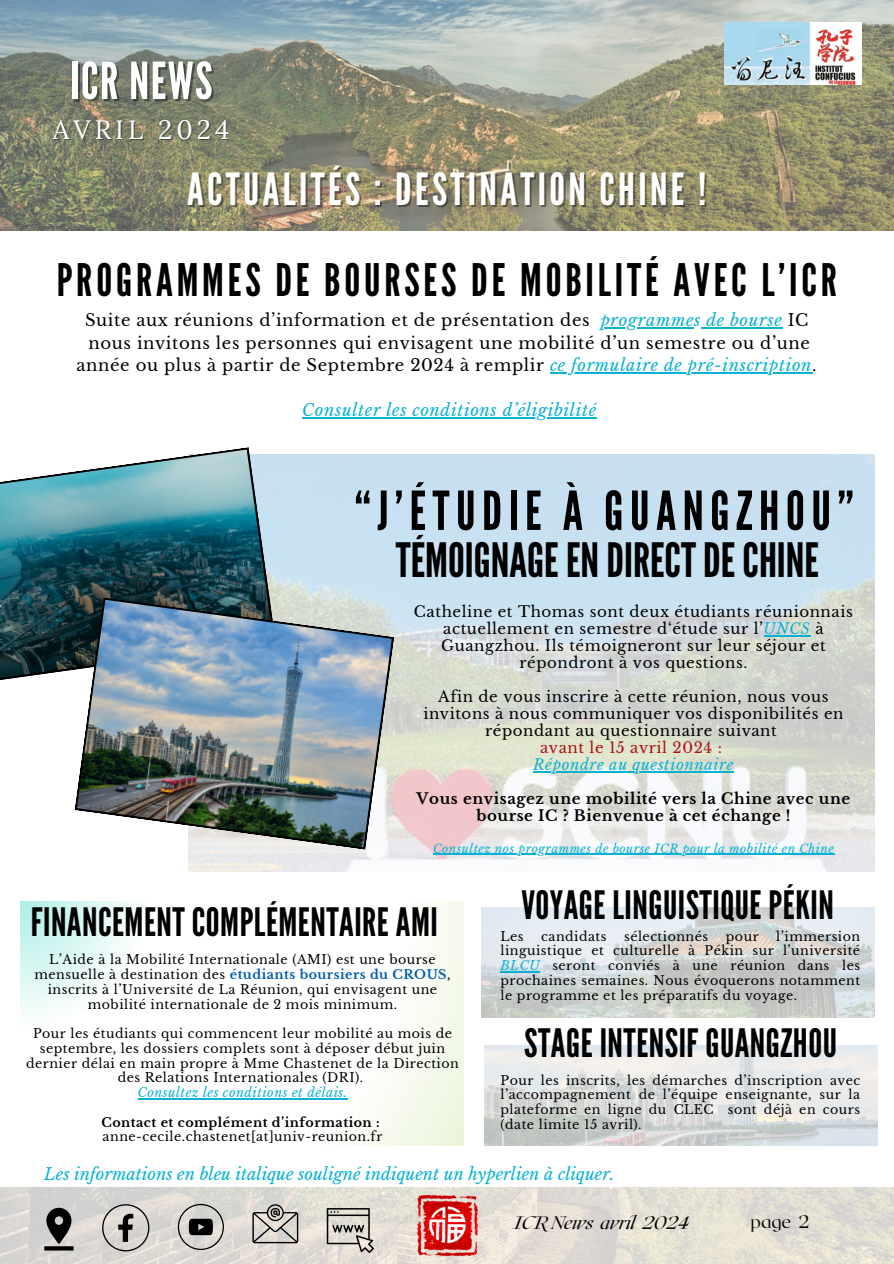
<style>
.page{position:relative;width:894px;height:1264px;background:#fff}
.page>*{position:absolute;margin:0;border:0;box-sizing:border-box;transform-origin:0 0}
.t1{font:53.55px "League Gothic";letter-spacing:.12em;color:#000}
.t2{font:50.85px "League Gothic";letter-spacing:.03em;color:#fff}
.t3{font:47.25px "League Gothic";color:#000}
.t4{font:44.7px "League Gothic";letter-spacing:.085em;color:#000}
.t5{font:44.25px "League Gothic";letter-spacing:.075em;color:#fff}
.t6{font:39px "League Gothic";letter-spacing:.015em;color:#000}
.t7{font:26.55px "Lora";letter-spacing:.145em;color:#fff}
.t8{font:italic 300 18px "Roxborough CF";color:#000}
.t9{font:300 18px "Roxborough CF";color:#000}
.t10{font:16.5px/22.5px "Libre Baskerville";letter-spacing:.04em;color:#000;text-align:center}
.t11{font:italic 16.5px "Libre Baskerville";color:#0bb1d3}
.t12{font:italic 16.5px "Libre Baskerville";letter-spacing:.04em;color:#0bb1d3}
.t13{font:15px/17px "Libre Baskerville";letter-spacing:.04em;color:#000;text-align:center}
.t14{font:700 15px/17px "Libre Baskerville";letter-spacing:.04em;color:#000;text-align:center}
.t15{font:italic 15px "Libre Baskerville";letter-spacing:.04em;color:#0bb1d3}
.t16{font:15px "Libre Baskerville";letter-spacing:.04em;color:#ab1212}
.t17{font:12.6px/14.7px "Libre Baskerville";letter-spacing:.04em;color:#000;text-align:center}
.t18{font:700 12.6px "Libre Baskerville";letter-spacing:.04em;color:#000}
.t19{font:italic 12.6px "Libre Baskerville";letter-spacing:.04em;color:#0bb1d3}
.t20{font:italic 12px "Libre Baskerville";letter-spacing:.04em;color:#0bb1d3}
.s1{font-style:italic;color:#0bb1d3}
.s2{font-weight:700;color:#035eab}
</style>
<div class="page">
<img style="left:0;top:1187px;width:893px;height:76px">
<svg style="left:102px;top:1204px;width:47px;height:47px;background:#b4b1ae"></svg>
<svg style="left:327px;top:1207px;width:47px;height:45px;background:#b1ada6"></svg>
<svg style="left:178px;top:1203px;width:46px;height:46px;background:#a4a19e"></svg>
<svg style="left:44px;top:1207px;width:30px;height:43px"></svg>
<svg style="left:252px;top:1203px;width:46px;height:40px;background:#aeaaa5"></svg>
<img style="left:0;top:0;width:893px;height:230px">
<img style="left:724px;top:23px;width:136px;height:62px">
<img style="left:412px;top:1190px;width:69px;height:70px">
<img style="left:188px;top:454px;width:686px;height:417px">
<svg style="left:0;top:447px;width:276px;height:233px;background:#54848e"></svg>
<svg style="left:20px;top:901px;width:443px;height:244px"></svg>
<img style="left:74px;top:597px;width:320px;height:252px">
<img style="left:481px;top:907px;width:393px;height:110px">
<hr style="left:763px;top:635px;width:47px;height:1px;background:#0bb1d3">
<hr style="left:533px;top:771px;width:201px;height:1px;background:#0bb1d3">
<hr style="left:433px;top:853px;width:401px;height:1px;background:#0bb1d3">
<hr style="left:600px;top:327px;width:94px;height:2px;background:#0bb1d3">
<hr style="left:701px;top:327px;width:81px;height:2px;background:#0bb1d3">
<hr style="left:550px;top:372px;width:262px;height:2px;background:#0bb1d3">
<hr style="left:302px;top:417px;width:294px;height:2px;background:#0bb1d3">
<hr style="left:138px;top:1098px;width:209px;height:1px;background:#0bb1d3">
<hr style="left:500px;top:971px;width:40px;height:1px;background:#0bb1d3">
<img style="left:484px;top:1045px;width:392px;height:100px">
<h2 class="t2" style="left:70px;top:51px;width:144px">ICR NEWS</h2>
<h3 class="t7" style="left:53px;top:112px;width:178px">AVRIL 2024</h3>
<h3 class="t5" style="left:187px;top:163px;width:520px">ACTUALITÉS : DESTINATION CHINE !</h3>
<h3 class="t4" style="left:57px;top:254px;width:781px">PROGRAMMES DE BOURSES DE MOBILITÉ AVEC L’ICR</h3>
<p class="t10" style="left:76px;top:309px;width:741px">Suite aux réunions d’information et de présentation des <span class="s1">programmes de bourse</span> IC nous invitons les personnes qui envisagent une mobilité d’un semestre ou d’une année ou plus à partir de Septembre 2024 à remplir <span class="s1">ce formulaire de pré-inscription</span>.</p>
<h3 class="t12" style="left:302px;top:400px;width:295px">Consulter les conditions d’éligibilité</h3>
<h1 class="t1" style="left:354px;top:480px;width:500px">“J’ÉTUDIE À GUANGZHOU”</h1>
<h3 class="t3" style="left:395px;top:533px;width:424px">TÉMOIGNAGE ENDIRECTDECHINE</h3>
<p class="t13" style="left:414px;top:603px;width:440px">Catheline et Thomas sont deux étudiants réunionnais actuellement en semestre d‘étude sur l’<span class="s1">UNCS</span> à Guangzhou. Ils témoigneront sur leur séjour et répondront à vos questions.</p>
<p class="t13" style="left:423px;top:688px;width:421px">Afin de vous inscrire à cette réunion, nous vous invitons à nous communiquer vos disponibilités en répondant au questionnaire suivant</p>
<p class="t16" style="left:540px;top:739px;width:183px">avant le 15 avril 2024 :</p>
<p class="t15" style="left:533px;top:756px;width:202px">Répondre au questionnaire</p>
<p class="t14" style="left:416px;top:790px;width:435px">Vous envisagez une mobilité vers la Chine avec une bourse IC ? Bienvenue à cet échange !</p>
<p class="t20" style="left:433px;top:840px;width:402px">Consultez nos programmes de bourse ICR pour la mobilité en Chine</p>
<h3 class="t6" style="left:31px;top:899px;width:408px">FINANCEMENT COMPLÉMENTAIRE AMI</h3>
<p class="t17" style="left:34px;top:952px;width:417px">L’Aide à la Mobilité Internationale (AMI) est une bourse mensuelle à destination des <span class="s2">étudiants boursiers du CROUS</span>, inscrits à l’Université de La Réunion, qui envisagent une mobilité internationale de 2 mois minimum.</p>
<p class="t17" style="left:26px;top:1026px;width:434px">Pour les étudiants qui commencent leur mobilité au mois de septembre, les dossiers complets sont à déposer début juin dernier délai en main propre à Mme Chastenet de la Direction des Relations Internationales (DRI).</p>
<p class="t19" style="left:138px;top:1084px;width:211px">Consultez les conditions et délais.</p>
<p class="t18" style="left:101px;top:1114px;width:279px">Contact et complément d’information :</p>
<p class="t17" style="left:103px;top:1129px;width:281px">anne-cecile.chastenet[at]univ-reunion.fr</p>
<h3 class="t6" style="left:521px;top:882px;width:314px">VOYAGE LINGUISTIQUE PÉKIN</h3>
<p class="t17" style="left:500px;top:928px;width:25px">Les</p>
<p class="t17" style="left:541px;top:928px;width:67px">candidats</p>
<p class="t17" style="left:624px;top:928px;width:86px">sélectionnés</p>
<p class="t17" style="left:725px;top:928px;width:34px">pour</p>
<p class="t17" style="left:500px;top:928px;width:361px;text-align:justify;text-indent:276px">l’immersion linguistique et culturelle à Pékin sur l’université <span class="s1">BLCU</span> seront conviés à une réunion dans les prochaines semaines. Nous évoquerons notamment le programme et les préparatifs du voyage.</p>
<h3 class="t6" style="left:524px;top:1020px;width:314px">STAGE INTENSIF GUANGZHOU</h3>
<p class="t17" style="left:500px;top:1072px;width:361px;text-align:justify">Pour les inscrits, les démarches d’inscription avec l’accompagnement de l’équipe enseignante, sur la plateforme en ligne du CLEC sont déjà en cours (date limite 15 avril).</p>
<h3 class="t11" style="left:44px;top:1163px;width:571px">Les informations en bleu italique souligné indiquent un hyperlien à cliquer.</h3>
<h3 class="t8" style="left:513px;top:1211px;width:176px">ICR News avril 2024</h3>
<h3 class="t9" style="left:750px;top:1210px;width:60px">page 2</h3>
</div>
